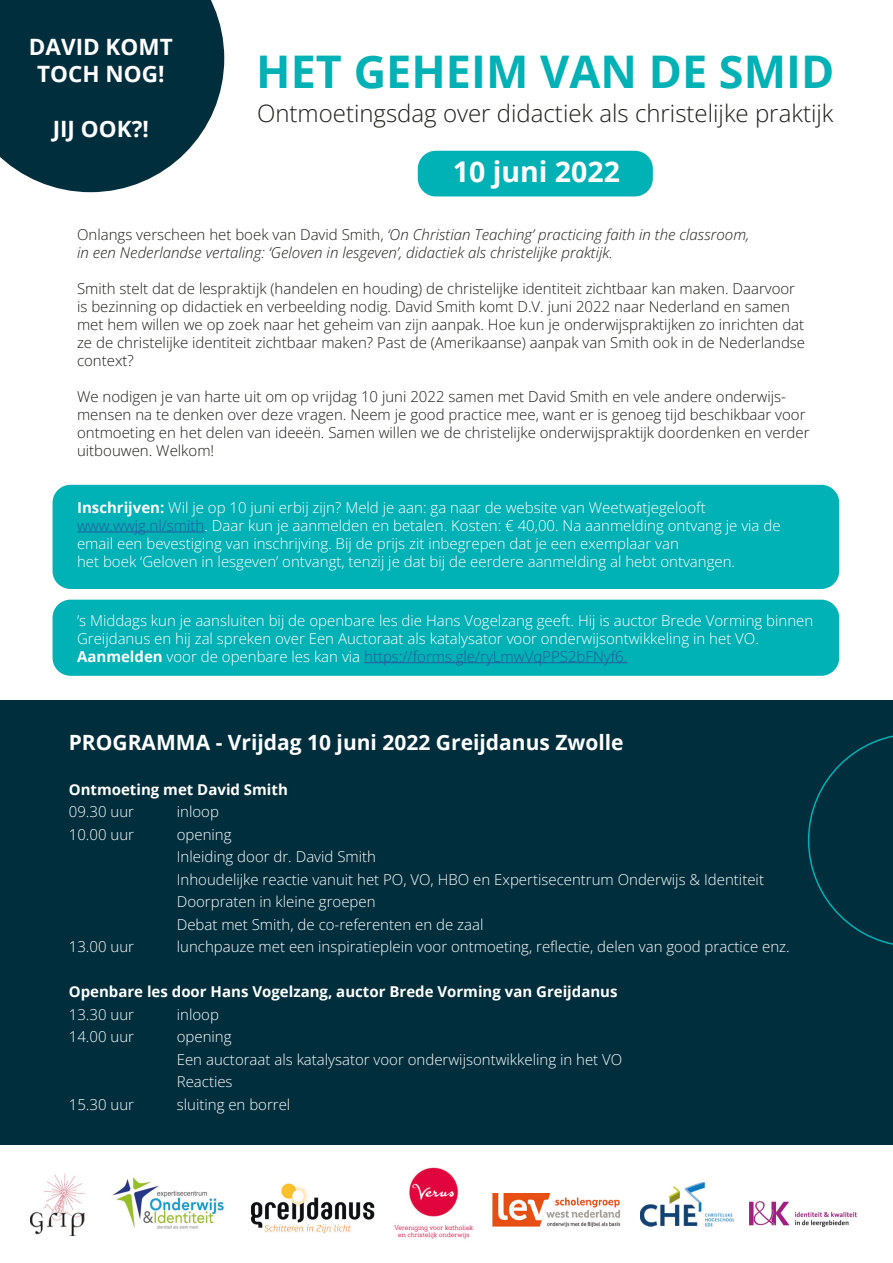
<style>
.page{position:relative;width:893px;height:1263px;background:#fff}
.page>*{position:absolute;margin:0;border:0;box-sizing:border-box;transform-origin:0 0}
.t1{font:700 45px "Open Sans";color:#00b1b5}
.t2{font:700 28.5px "Open Sans";color:#fff}
.t3{font:24px "Open Sans";color:#1d1d1b}
.t4{font:700 22.5px/27px "Open Sans";color:#fff;text-align:center}
.t5{font:700 21px "Open Sans";color:#fff}
.t6{font:15px/22.5px "Open Sans";color:#fff}
.t7{font:15px/18px "Open Sans";color:#1d1d1b}
.t8{font:italic 15px/18px "Open Sans";color:#1d1d1b}
.t9{font:700 15px "Open Sans";color:#fff}
.s1{font-style:normal}
.s2{font-weight:700}
.s3{color:#275b9c}
</style>
<div class="page">
<img style="left:30px;top:1173px;width:54px;height:63px">
<img style="left:113px;top:1177px;width:111px;height:52px">
<img style="left:394px;top:1167px;width:79px;height:72px">
<div style="left:418px;top:151px;width:235px;height:45px;background:#00b1b5;border-radius:18px"></div>
<div style="left:0;top:701px;width:893px;height:444px;background:#002e3d"></div>
<div style="left:53px;top:485px;width:786px;height:104px;background:#00b1b5;border-radius:18px"></div>
<img style="left:640px;top:1182px;width:94px;height:44px">
<img style="left:251px;top:1183px;width:124px;height:50px">
<svg style="left:0;top:0;width:224px;height:192px;background:#1d4553"></svg>
<img style="left:492px;top:1193px;width:129px;height:33px">
<img style="left:749px;top:1201px;width:108px;height:26px">
<div style="left:53px;top:600px;width:786px;height:76px;background:#00b1b5;border-radius:18px"></div>
<hr style="left:77px;top:532px;width:127px;height:1px;background:#275b9c">
<hr style="left:364px;top:662px;width:263px;height:1px;background:#275b9c">
<svg style="left:808px;top:735px;width:85px;height:210px"></svg>
<h3 class="t4" style="left:29px;top:33px;width:145px">DAVID KOMT<br>TOCH NOG!</h3>
<h3 class="t4" style="left:53px;top:114px;width:98px">JIJ OOK?!</h3>
<h1 class="t1" style="left:256px;top:40px;width:580px">HET GEHEIM VAN DE SMID</h1>
<h3 class="t3" style="left:257px;top:97px;width:578px">Ontmoetingsdag over didactiek als christelijke praktijk</h3>
<h2 class="t2" style="left:453px;top:152px;width:169px">10 juni 2022</h2>
<p class="t8" style="left:77px;top:225px;width:674px"><span class="s1">Onlangs verscheen het boek van David Smith,</span> ‘On Christian Teaching’ practicing faith in the classroom, in een Nederlandse vertaling: ‘Geloven in lesgeven’, didactiek als christelijke praktijk.</p>
<p class="t7" style="left:77px;top:279px;width:730px">Smith stelt dat de lespraktijk (handelen en houding) de christelijke identiteit zichtbaar kan maken. Daarvoor is bezinning op didactiek en verbeelding nodig. David Smith komt D.V. juni 2022 naar Nederland en samen met hem willen we op zoek naar het geheim van zijn aanpak. Hoe kun je onderwijspraktijken zo inrichten dat ze de christelijke identiteit zichtbaar maken? Past de (Amerikaanse) aanpak van Smith ook in de Nederlandse context?</p>
<p class="t7" style="left:77px;top:387px;width:734px">We nodigen je van harte uit om op vrijdag 10 juni 2022 samen met David Smith en vele andere onderwijs&shy;mensen na te denken over deze vragen. Neem je good practice mee, want er is genoeg tijd beschikbaar voor ontmoeting en het delen van ideeën. Samen willen we de christelijke onderwijspraktijk doordenken en verder uitbouwen. Welkom!</p>
<p class="t6" style="left:77px;top:498px;width:705px;line-height:18px"><span class="s2">Inschrijven:</span> Wil je op 10 juni erbij zijn? Meld je aan: ga naar de website van Weetwatjegelooft <span class="s3">www.wwjg.nl/smith</span>. Daar kun je aanmelden en betalen. Kosten: € 40,00. Na aanmelding ontvang je via de email een bevestiging van inschrijving. Bij de prijs zit inbegrepen dat je een exemplaar van<br>het boek ‘Geloven in lesgeven’ ontvangt, tenzij je dat bij de eerdere aanmelding al hebt ontvangen.</p>
<p class="t6" style="left:77px;top:611px;width:738px;line-height:18px">’s Middags kun je aansluiten bij de openbare les die Hans Vogelzang geeft. Hij is auctor Brede Vorming binnen<br>Greijdanus en hij zal spreken over Een Auctoraat als katalysator voor onderwijsontwikkeling in het VO.<br><span class="s2">Aanmelden</span> voor de openbare les kan via <span class="s3">https://forms.gle/ryLmwVqPPS2bFNyf6.</span></p>
<h3 class="t5" style="left:69px;top:727px;width:556px">PROGRAMMA - Vrijdag 10 juni 2022 Greijdanus Zwolle</h3>
<p class="t9" style="left:69px;top:779px;width:221px">Ontmoeting met David Smith</p>
<p class="t6" style="left:69px;top:800px;width:67px">09.30 uur</p>
<p class="t6" style="left:177px;top:800px;width:44px">inloop</p>
<p class="t6" style="left:69px;top:823px;width:67px">10.00 uur</p>
<p class="t6" style="left:177px;top:823px;width:589px">opening<br>Inleiding door dr. David Smith<br>Inhoudelijke reactie vanuit het PO, VO, HBO en Expertisecentrum Onderwijs &amp; Identiteit Doorpraten in kleine groepen<br>Debat met Smith, de co-referenten en de zaal</p>
<p class="t6" style="left:69px;top:935px;width:67px">13.00 uur</p>
<p class="t6" style="left:177px;top:935px;width:614px">lunchpauze met een inspiratieplein voor ontmoeting, reflectie, delen van good practice enz.</p>
<p class="t9" style="left:69px;top:981px;width:550px">Openbare les door Hans Vogelzang, auctor Brede Vorming van Greijdanus</p>
<p class="t6" style="left:69px;top:1003px;width:67px">13.30 uur</p>
<p class="t6" style="left:177px;top:1003px;width:44px">inloop</p>
<p class="t6" style="left:69px;top:1025px;width:67px">14.00 uur</p>
<p class="t6" style="left:177px;top:1025px;width:447px">opening<br>Een auctoraat als katalysator voor onderwijsontwikkeling in het VO<br>Reacties</p>
<p class="t6" style="left:69px;top:1093px;width:67px">15.30 uur</p>
<p class="t6" style="left:177px;top:1093px;width:115px">sluiting en borrel</p>
</div>
